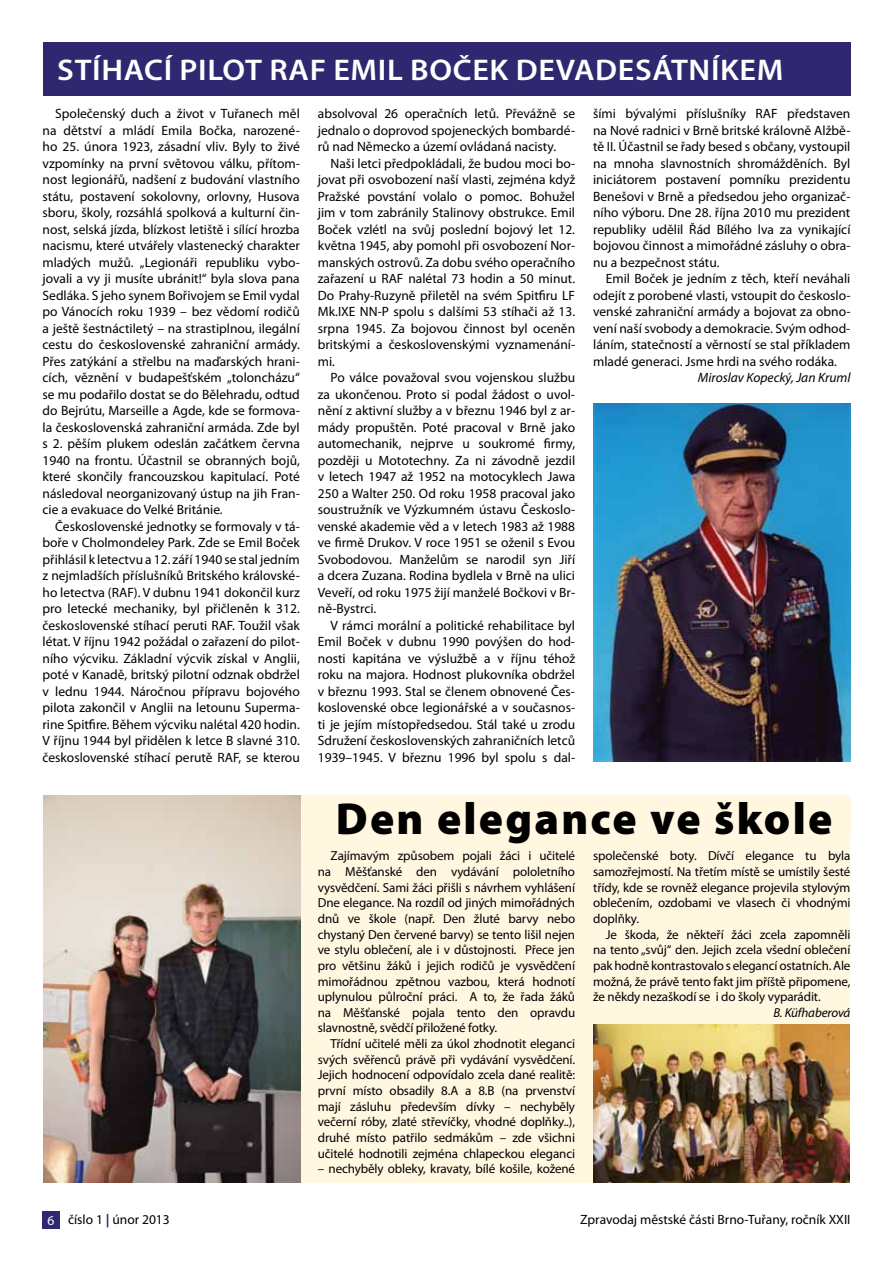
<style>
.page{position:relative;width:893px;height:1263px;background:#fff}
.page>*{position:absolute;margin:0;border:0;box-sizing:border-box;transform-origin:0 0}
.t1{font:900 45px "Myriad Pro";letter-spacing:.05em;color:#000}
.t2{font:600 30px "Myriad Pro";letter-spacing:.02em;color:#fff;scale:1.07 1}
.t3{font:13.5px/16.5px "Myriad Pro";color:#000;text-align:justify}
.t4{font:italic 13.5px "Myriad Pro";color:#000}
.t5{font:13.05px/15.6px "Myriad Pro";letter-spacing:-.01em;color:#000;text-align:justify}
.t6{font:italic 13.05px "Myriad Pro";letter-spacing:-.01em;color:#000}
.s1{color:#fff}
.s2{font-weight:700;color:#2f2870}
</style>
<div class="page">
<div style="left:43px;top:1212px;width:17px;height:17px;background:#2f2870"></div>
<div style="left:43px;top:795px;width:807px;height:387px;background:#fff7e0"></div>
<div style="left:43px;top:43px;width:807px;height:53px;background:#2f2870"></div>
<img style="left:593px;top:404px;width:257px;height:357px">
<img style="left:43px;top:795px;width:258px;height:387px">
<img style="left:593px;top:1025px;width:257px;height:157px">
<h2 class="t2" style="left:57px;top:51px;width:275px">STÍHACÍ PILOT RAF EMI</h2>
<h2 class="t2" style="left:387px;top:51px;width:369px">L BOČEK DEVADESÁTNÍKEM</h2>
<p class="t3" style="left:43px;top:105px;width:259px;text-indent:13px">Společenský duch a život v Tuřanech měl na dětství a mládí Emila Bočka, narozené&shy;ho 25. února 1923, zásadní vliv. Byly to živé vzpomínky na první světovou válku, přítom&shy;nost legionářů, nadšení z budování vlastního státu, postavení sokolovny, orlovny, Husova sboru, školy, rozsáhlá spolková a kulturní čin&shy;nost, selská jízda, blízkost letiště i sílící hrozba nacismu, které utvářely vlastenecký charakter mladých mužů. „Legionáři republiku vybo&shy;jovali a vy ji musíte ubránit!“ byla slova pana Sedláka. S jeho synem Bořivojem se Emil vydal po Vánocích roku 1939 – bez vědomí rodičů a ještě šestnáctiletý – na strastiplnou, ilegální cestu do československé zahraniční armády.<br>Přes zatýkání a střelbu na maďarských hrani&shy;cích, věznění v budapešťském „toloncházu“ se mu podařilo dostat se do Bělehradu, odtud do Bejrútu, Marseille a Agde, kde se formova&shy;la československá zahraniční armáda. Zde byl s 2. pěším plukem odeslán začátkem června 1940 na frontu. Účastnil se obranných bojů, které skončily francouzskou kapitulací. Poté následoval neorganizovaný ústup na jih Fran&shy;cie a evakuace do Velké Británie.</p>
<p class="t3" style="left:43px;top:518px;width:259px;text-indent:13px">Československé jednotky se formovaly v tá&shy;boře v Cholmondeley Park. Zde se Emil Boček přihlásil k letectvu a 12. září 1940 se stal jedním z nejmladších příslušníků Britského královské&shy;ho letectva (RAF). V dubnu 1941 dokončil kurz pro letecké mechaniky, byl přičleněn k 312. československé stíhací peruti RAF. Toužil však létat. V říjnu 1942 požádal o zařazení do pilot&shy;ního výcviku. Základní výcvik získal v Anglii, poté v Kanadě, britský pilotní odznak obdržel v lednu 1944. Náročnou přípravu bojového pilota zakončil v Anglii na letounu Superma&shy;rine Spitfire. Během výcviku nalétal 420 hodin.<br>V říjnu 1944 byl přidělen k letce B slavné 310. československé stíhací perutě RAF, se kterou</p>
<p class="t3" style="left:318px;top:105px;width:259px">absolvoval 26 operačních letů. Převážně se jednalo o doprovod spojeneckých bombardé&shy;rů nad Německo a území ovládaná nacisty.</p>
<p class="t3" style="left:318px;top:155px;width:259px;text-indent:13px">Naši letci předpokládali, že budou moci bo&shy;jovat při osvobození naší vlasti, zejména když Pražské povstání volalo o pomoc. Bohužel jim v tom zabránily Stalinovy obstrukce. Emil Boček vzlétl na svůj poslední bojový let 12. května 1945, aby pomohl při osvobození Nor&shy;manských ostrovů. Za dobu svého operačního zařazení u RAF nalétal 73 hodin a 50 minut.<br>Do Prahy-Ruzyně přiletěl na svém Spitfiru LF Mk.IXE NN-P spolu s dalšími 53 stíhači až 13. srpna 1945. Za bojovou činnost byl oceněn britskými a československými vyznamenání&shy;mi.</p>
<p class="t3" style="left:318px;top:369px;width:259px;text-indent:13px">Po válce považoval svou vojenskou službu za ukončenou. Proto si podal žádost o uvol&shy;nění z aktivní služby a v březnu 1946 byl z ar&shy;mády propuštěn. Poté pracoval v Brně jako automechanik, nejprve u soukromé firmy, později u Mototechny. Za ni závodně jezdil v letech 1947 až 1952 na motocyklech Jawa 250 a Walter 250. Od roku 1958 pracoval jako soustružník ve Výzkumném ústavu Českoslo&shy;venské akademie věd a v letech 1983 až 1988 ve firmě Drukov. V roce 1951 se oženil s Evou Svobodovou. Manželům se narodil syn Jiří a dcera Zuzana. Rodina bydlela v Brně na ulici Veveří, od roku 1975 žijí manželé Bočkovi v Br&shy;ně-Bystrci.</p>
<p class="t3" style="left:318px;top:617px;width:259px;text-indent:13px">V rámci morální a politické rehabilitace byl Emil Boček v dubnu 1990 povýšen do hod&shy;nosti kapitána ve výslužbě a v říjnu téhož roku na majora. Hodnost plukovníka obdržel v březnu 1993. Stal se členem obnovené Čes&shy;koslovenské obce legionářské a v současnos&shy;ti je jejím místopředsedou. Stál také u zrodu Sdružení československých zahraničních letců 1939–1945. V březnu 1996 byl spolu s dal-</p>
<p class="t3" style="left:593px;top:105px;width:259px">šími bývalými příslušníky RAF představen na Nové radnici v Brně britské královně Alžbě&shy;tě II. Účastnil se řady besed s občany, vystoupil na mnoha slavnostních shromážděních. Byl iniciátorem postavení pomníku prezidentu Benešovi v Brně a předsedou jeho organizač&shy;ního výboru. Dne 28. října 2010 mu prezident republiky udělil Řád Bílého lva za vynikající bojovou činnost a mimořádné zásluhy o obra&shy;nu a bezpečnost státu.</p>
<p class="t3" style="left:593px;top:270px;width:259px;text-indent:13px">Emil Boček je jedním z těch, kteří neváhali odejít z porobené vlasti, vstoupit do českoslo&shy;venské zahraniční armády a bojovat za obno&shy;vení naší svobody a demokracie. Svým odhod&shy;láním, statečností a věrností se stal příkladem mladé generaci. Jsme hrdi na svého rodáka.</p>
<p class="t4" style="left:698px;top:369px;width:154px">Miroslav Kopecký, Jan Kruml</p>
<h1 class="t1" style="left:336px;top:794px;width:498px">Den elegance ve škole</h1>
<p class="t5" style="left:593px;top:848px;width:259px">společenské boty. Dívčí elegance tu byla samozřejmostí. Na třetím místě se umístily šesté třídy, kde se rovněž elegance projevila stylovým oblečením, ozdobami ve vlasech či vhodnými doplňky.</p>
<p class="t5" style="left:593px;top:926px;width:259px;text-indent:13px">Je škoda, že někteří žáci zcela zapomněli na tento „svůj“ den. Jejich zcela všední oblečení pak hodně kontrastovalo s elegancí ostatních. Ale možná, že právě tento fakt jim příště připomene, že někdy nezaškodí se i do školy vyparádit.</p>
<p class="t6" style="left:773px;top:1004px;width:79px">B. Küfhaberová</p>
<p class="t5" style="left:318px;top:848px;width:259px;text-indent:13px">Zajímavým způsobem pojali žáci i učitelé na Měšťanské den vydávání pololetního vysvědčení. Sami žáci přišli s návrhem vyhlášení Dne elegance. Na rozdíl od jiných mimořádných dnů ve škole (např. Den žluté barvy nebo chystaný Den červené barvy) se tento lišil nejen ve stylu oblečení, ale i v důstojnosti. Přece jen pro většinu žáků i jejich rodičů je vysvědčení mimořádnou zpětnou vazbou, která hodnotí uplynulou půlroční práci. A to, že řada žáků na Měšťanské pojala tento den opravdu slavnostně, svědčí přiložené fotky.</p>
<p class="t5" style="left:318px;top:1036px;width:259px;text-indent:13px">Třídní učitelé měli za úkol zhodnotit eleganci svých svěřenců právě při vydávání vysvědčení.<br>Jejich hodnocení odpovídalo zcela dané realitě: první místo obsadily 8.A a 8.B (na prvenství mají zásluhu především dívky – nechyběly večerní róby, zlaté střevíčky, vhodné doplňky..), druhé místo patřilo sedmákům – zde všichni učitelé hodnotili zejména chlapeckou eleganci</p>
<p class="t5" style="left:318px;top:1161px;width:259px">– nechyběly obleky, kravaty, bílé košile, kožené</p>
<p class="t3" style="left:47px;top:1211px;width:124px"><span class="s1">6</span> číslo 1 <span class="s2">|</span> únor 2013</p>
<p class="t3" style="left:580px;top:1211px;width:272px">Zpravodaj městské části Brno-Tuřany, ročník XXII</p>
</div>
